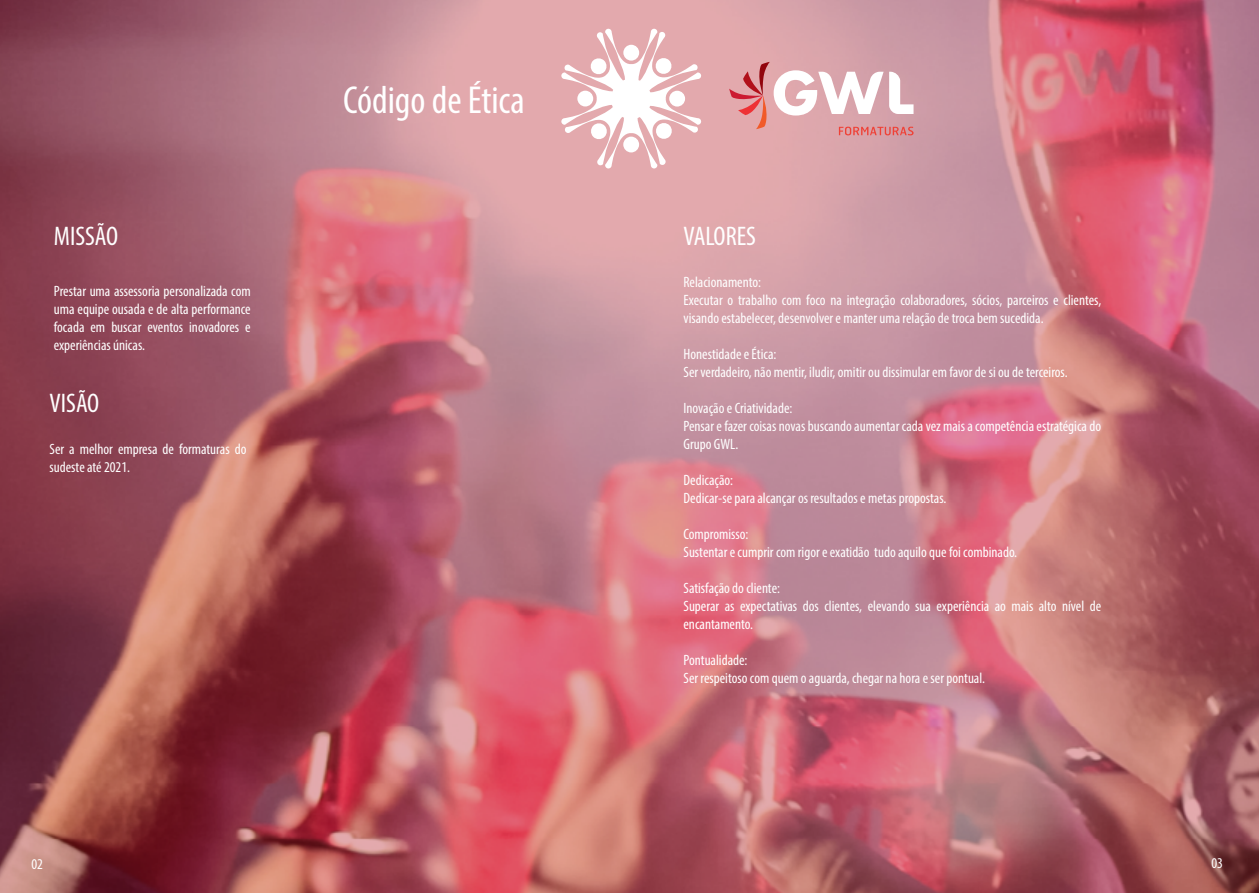
<style>
.page{position:relative;width:1259px;height:893px;background:#fff}
.page>*{position:absolute;margin:0;border:0;box-sizing:border-box;transform-origin:0 0}
.t1{font:condensed 39.15px "Myriad Pro";color:#fff}
.t2{font:condensed 27px "Myriad Pro";color:#fff}
.t3{font:condensed 15px/18px "Myriad Pro";color:#fff}
</style>
<div class="page">
<img style="left:0;top:0;width:1259px;height:893px">
<svg style="left:561px;top:29px;width:140px;height:139px"></svg>
<div style="left:611px;top:79px;width:40px;height:40px;background:#fff;border-radius:50%"></div>
<svg style="left:729px;top:62px;width:184px;height:73px"></svg>
<h2 class="t2" style="left:54px;top:219px;width:66px">MISSÃO</h2>
<p class="t3" style="left:54px;top:282px;width:198px;text-align:justify">Prestar uma assessoria personalizada com uma equipe ousada e de alta performance focada em buscar eventos inovadores e experiências únicas.</p>
<h2 class="t2" style="left:50px;top:386px;width:51px">VISÃO</h2>
<p class="t3" style="left:50px;top:440px;width:198px">Ser a melhor empresa de formaturas do sudeste até 2021.</p>
<h1 class="t1" style="left:343px;top:77px;width:183px">Código de Ética</h1>
<h2 class="t2" style="left:683px;top:219px;width:74px">VALORES</h2>
<p class="t3" style="left:683px;top:273px;width:419px">Relacionamento:<br>Executar o trabalho com foco na integração colaboradores, sócios, parceiros e clientes, visando estabelecer, desenvolver e manter uma relação de troca bem sucedida.</p>
<p class="t3" style="left:683px;top:345px;width:386px">Honestidade e Ética:<br>Ser verdadeiro, não mentir, iludir, omitir ou dissimular em favor de si ou de terceiros.</p>
<p class="t3" style="left:683px;top:399px;width:419px">Inovação e Criatividade:<br>Pensar e fazer coisas novas buscando aumentar cada vez mais a competência estratégica do<br>Grupo GWL.</p>
<p class="t3" style="left:683px;top:471px;width:264px">Dedicação:<br>Dedicar-se para alcançar os resultados e metas propostas.</p>
<p class="t3" style="left:683px;top:525px;width:335px">Compromisso:<br>Sustentar e cumprir com rigor e exatidão tudo aquilo que foi combinado.</p>
<p class="t3" style="left:683px;top:579px;width:419px">Satisfação do cliente:<br>Superar as expectativas dos clientes, elevando sua experiência ao mais alto nível de encantamento.</p>
<p class="t3" style="left:683px;top:651px;width:303px">Pontualidade:<br>Ser respeitoso com quem o aguarda, chegar na hora e ser pontual.</p>
<p class="t3" style="left:31px;top:855px;width:13px">02</p>
<p class="t3" style="left:1211px;top:853px;width:13px">03</p>
</div>
